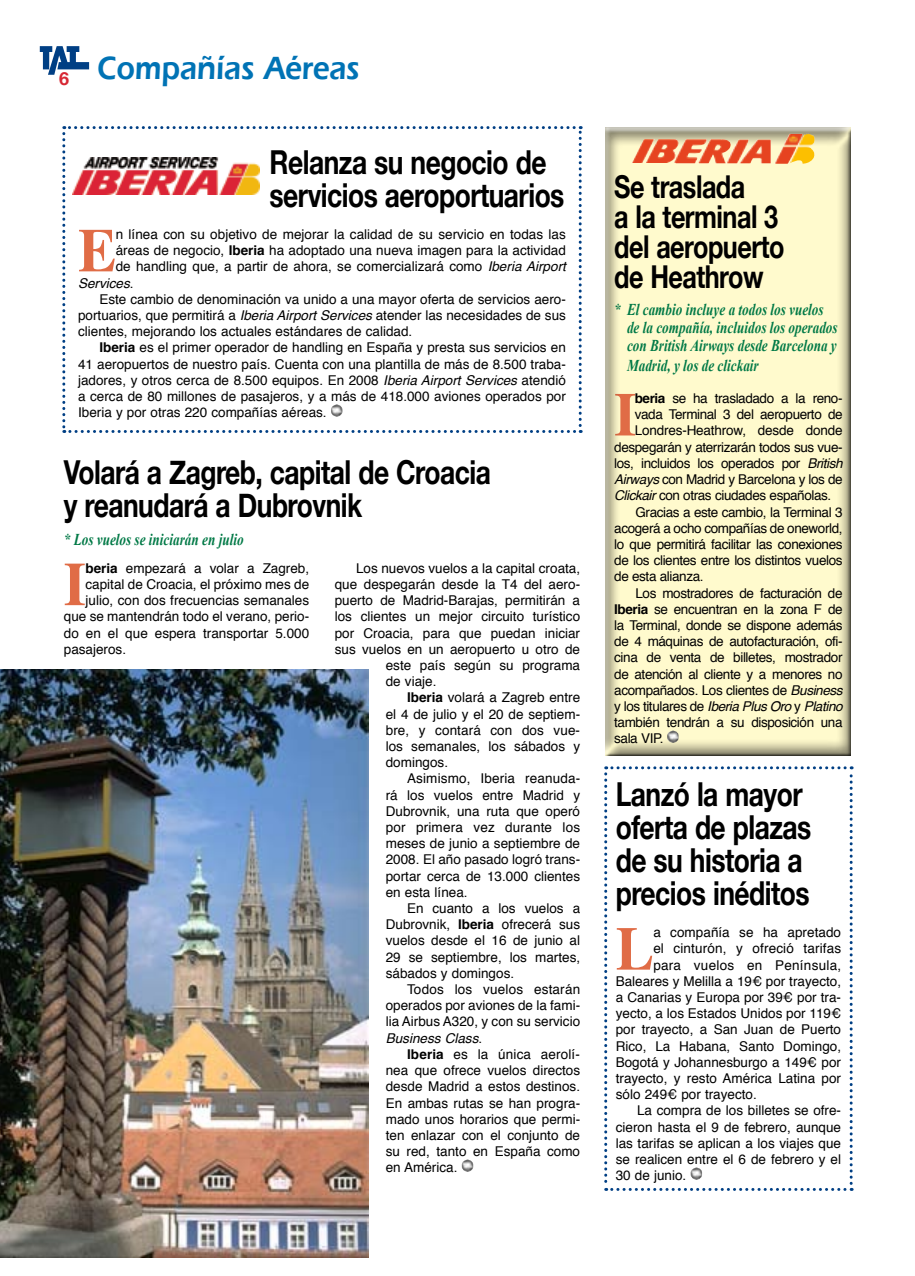
<style>
.page{position:relative;width:915px;height:1276px;background:#fff}
.page>*{position:absolute;margin:0;border:0;box-sizing:border-box;transform-origin:0 0}
.t1{font:700 61.5px "Times";color:#e06c46;scale:.93 1}
.t2{font:700 33px/33px "Helvetica Neue";letter-spacing:-.02em;color:#000;scale:.8 1}
.t3{font:33px "Erie Black Plain";color:#0073b5;scale:.9 1}
.t4{font:700 31.5px/30px "Helvetica Neue";letter-spacing:-.02em;color:#000;scale:.8 1}
.t5{font:italic 700 16.5px/18px "Times New Roman";color:#007946;scale:.8 1}
.t6{font:13.5px "Helvetica";color:#000}
.t7{font:13.5px "Helvetica";letter-spacing:-.03em;color:#000}
.t8{font:italic 13.5px "Helvetica";letter-spacing:-.03em;color:#000}
.t9{font:italic 13.5px "Helvetica";color:#000}
.t10{font:13.5px "Helvetica";letter-spacing:.02em;color:#000}
.s1{font-weight:700}
.s2{font-style:italic}
.s3{font-style:normal}
</style>
<div class="page">
<svg style="left:40px;top:46px;width:49px;height:29px"></svg>
<div style="left:599px;top:126px;width:265px;height:630px;background:#000;opacity:.75"></div>
<svg style="left:62px;top:126px;width:519px;height:307px"></svg>
<svg style="left:604px;top:766px;width:248px;height:425px"></svg>
<img style="left:631px;top:134px;width:187px;height:30px">
<svg style="left:461px;top:1159px;width:12px;height:12px"></svg>
<img style="left:0;top:669px;width:368px;height:588px">
<h2 class="t3" style="left:59px;top:48px;width:335px"><sub>6</sub> Compañías Aéreas</h2>
<h2 class="t2" style="left:269px;top:144px;width:370px">Relanza su negocio de servicios aeroportuarios</h2>
<h1 class="t1" style="left:78px;top:192px;width:42px">E</h1>
<p class="t6" style="left:116px;top:224px;width:451px">n línea con su objetivo de mejorar la calidad de su servicio en todas las</p>
<p class="t6" style="left:116px;top:240px;width:451px">áreas de negocio, <span class="s1">Iberia</span> ha adoptado una nueva imagen para la actividad</p>
<p class="t6" style="left:116px;top:256px;width:451px">de handling que, a partir de ahora, se comercializará como <span class="s2">Iberia Airport</span></p>
<p class="t9" style="left:78px;top:272px;width:57px">Services<span class="s3">.</span></p>
<p class="t6" style="left:99px;top:289px;width:468px">Este cambio de denominación va unido a una mayor oferta de servicios aero-</p>
<p class="t6" style="left:78px;top:305px;width:489px">portuarios, que permitirá a <span class="s2">Iberia Airport Services</span> atender las necesidades de sus</p>
<p class="t6" style="left:78px;top:321px;width:335px">clientes, mejorando los actuales estándares de calidad.</p>
<p class="t6" style="left:99px;top:337px;width:468px"><span class="s1">Iberia</span> es el primer operador de handling en España y presta sus servicios en</p>
<p class="t6" style="left:78px;top:353px;width:489px">41 aeropuertos de nuestro país. Cuenta con una plantilla de más de 8.500 traba-</p>
<p class="t6" style="left:78px;top:370px;width:489px">jadores, y otros cerca de 8.500 equipos. En 2008 <span class="s2">Iberia Airport Services</span> atendió</p>
<p class="t6" style="left:78px;top:386px;width:489px">a cerca de 80 millones de pasajeros, y a más de 418.000 aviones operados por</p>
<p class="t6" style="left:78px;top:402px;width:250px">Iberia y por otras 220 compañías aéreas.</p>
<h2 class="t2" style="left:64px;top:455px;width:535px">Volará a Zagreb, capital de Croacia y reanudará a Dubrovnik</h2>
<p class="t5" style="left:64px;top:530px;width:226px">* Los vuelos se iniciarán en julio</p>
<h1 class="t1" style="left:64px;top:525px;width:25px">I</h1>
<p class="t6" style="left:85px;top:557px;width:225px"><span class="s1">beria</span> empezará a volar a Zagreb,</p>
<p class="t6" style="left:85px;top:574px;width:225px">capital de Croacia, el próximo mes de</p>
<p class="t6" style="left:85px;top:590px;width:225px">julio, con dos frecuencias semanales</p>
<p class="t6" style="left:64px;top:606px;width:247px">que se mantendrán todo el verano, perio-</p>
<p class="t6" style="left:64px;top:622px;width:247px">do en el que espera transportar 5.000</p>
<p class="t6" style="left:64px;top:638px;width:64px">pasajeros.</p>
<p class="t6" style="left:356px;top:557px;width:225px">Los nuevos vuelos a la capital croata,</p>
<p class="t6" style="left:334px;top:574px;width:247px">que despegarán desde la T4 del aero-</p>
<p class="t6" style="left:334px;top:590px;width:247px">puerto de Madrid-Barajas, permitirán a</p>
<p class="t6" style="left:334px;top:606px;width:247px">los clientes un mejor circuito turístico</p>
<p class="t6" style="left:334px;top:622px;width:247px">por Croacia, para que puedan iniciar</p>
<p class="t6" style="left:334px;top:638px;width:247px">sus vuelos en un aeropuerto u otro de</p>
<p class="t6" style="left:385px;top:655px;width:196px">este país según su programa</p>
<p class="t6" style="left:385px;top:671px;width:52px">de viaje.</p>
<p class="t6" style="left:407px;top:687px;width:174px"><span class="s1">Iberia</span> volará a Zagreb entre</p>
<p class="t6" style="left:385px;top:703px;width:196px">el 4 de julio y el 20 de septiem-</p>
<p class="t6" style="left:385px;top:719px;width:196px">bre, y contará con dos vue-</p>
<p class="t6" style="left:385px;top:736px;width:196px">los semanales, los sábados y</p>
<p class="t6" style="left:385px;top:752px;width:64px">domingos.</p>
<p class="t6" style="left:407px;top:768px;width:175px">Asimismo, Iberia reanuda-</p>
<p class="t6" style="left:385px;top:784px;width:196px">rá los vuelos entre Madrid y</p>
<p class="t6" style="left:385px;top:800px;width:196px">Dubrovnik, una ruta que operó</p>
<p class="t6" style="left:385px;top:817px;width:196px">por primera vez durante los</p>
<p class="t6" style="left:385px;top:833px;width:196px">meses de junio a septiembre de</p>
<p class="t6" style="left:385px;top:849px;width:196px">2008. El año pasado logró trans-</p>
<p class="t6" style="left:385px;top:865px;width:196px">portar cerca de 13.000 clientes</p>
<p class="t6" style="left:385px;top:881px;width:83px">en esta línea.</p>
<p class="t6" style="left:407px;top:898px;width:174px">En cuanto a los vuelos a</p>
<p class="t6" style="left:385px;top:914px;width:196px">Dubrovnik, <span class="s1">Iberia</span> ofrecerá sus</p>
<p class="t6" style="left:385px;top:930px;width:196px">vuelos desde el 16 de junio al</p>
<p class="t6" style="left:385px;top:946px;width:196px">29 se septiembre, los martes,</p>
<p class="t6" style="left:385px;top:962px;width:130px">sábados y domingos.</p>
<p class="t6" style="left:407px;top:979px;width:175px">Todos los vuelos estarán</p>
<p class="t6" style="left:385px;top:995px;width:196px">operados por aviones de la fami-</p>
<p class="t6" style="left:385px;top:1011px;width:196px">lia Airbus A320, y con su servicio</p>
<p class="t9" style="left:385px;top:1027px;width:98px">Business Class<span class="s3">.</span></p>
<p class="t6" style="left:407px;top:1043px;width:174px"><span class="s1">Iberia</span> es la única aerolí-</p>
<p class="t6" style="left:385px;top:1060px;width:196px">nea que ofrece vuelos directos</p>
<p class="t6" style="left:385px;top:1076px;width:196px">desde Madrid a estos destinos.</p>
<p class="t6" style="left:385px;top:1092px;width:196px">En ambas rutas se han progra-</p>
<p class="t6" style="left:385px;top:1108px;width:196px">mado unos horarios que permi-</p>
<p class="t6" style="left:385px;top:1124px;width:196px">ten enlazar con el conjunto de</p>
<p class="t6" style="left:385px;top:1141px;width:196px">su red, tanto en España como</p>
<p class="t6" style="left:385px;top:1157px;width:73px">en América.</p>
<h3 class="t4" style="left:614px;top:171px;width:214px">Se traslada<br>a la terminal 3 del aeropuerto de Heathrow</h3>
<p class="t5" style="left:626px;top:300px;width:265px;text-indent:-13px">* El cambio incluye a todos los vuelos de la compañía, incluidos los operados con British Airways desde Barcelona y</p>
<p class="t5" style="left:626px;top:356px;width:166px">Madrid, y los de clickair</p>
<h1 class="t1" style="left:614px;top:356px;width:25px">I</h1>
<p class="t7" style="left:634px;top:388px;width:209px"><span class="s1">beria</span> se ha trasladado a la reno-</p>
<p class="t7" style="left:634px;top:404px;width:209px">vada Terminal 3 del aeropuerto de</p>
<p class="t6" style="left:634px;top:420px;width:209px">Londres-Heathrow, desde donde</p>
<p class="t7" style="left:614px;top:436px;width:230px">despegarán y aterrizarán todos sus vue-</p>
<p class="t7" style="left:614px;top:453px;width:230px">los, incluidos los operados por <span class="s2">British</span></p>
<p class="t7" style="left:614px;top:469px;width:230px"><span class="s2">Airways</span> con Madrid y Barcelona y los de</p>
<p class="t7" style="left:614px;top:485px;width:218px"><span class="s2">Clickair</span> con otras ciudades españolas.</p>
<p class="t7" style="left:635px;top:501px;width:208px">Gracias a este cambio, la Terminal 3</p>
<p class="t7" style="left:614px;top:517px;width:230px">acogerá a ocho compañías de oneworld,</p>
<p class="t7" style="left:614px;top:534px;width:230px">lo que permitirá facilitar las conexiones</p>
<p class="t7" style="left:614px;top:550px;width:230px">de los clientes entre los distintos vuelos</p>
<p class="t7" style="left:614px;top:566px;width:91px">de esta alianza.</p>
<p class="t7" style="left:635px;top:582px;width:208px">Los mostradores de facturación de</p>
<p class="t7" style="left:614px;top:598px;width:230px"><span class="s1">Iberia</span> se encuentran en la zona F de</p>
<p class="t7" style="left:614px;top:615px;width:230px">la Terminal, donde se dispone además</p>
<p class="t7" style="left:614px;top:631px;width:230px">de 4 máquinas de autofacturación, ofi-</p>
<p class="t7" style="left:614px;top:647px;width:230px">cina de venta de billetes, mostrador</p>
<p class="t7" style="left:614px;top:663px;width:230px">de atención al cliente y a menores no</p>
<p class="t7" style="left:614px;top:679px;width:230px">acompañados. Los clientes de <span class="s2">Business</span></p>
<p class="t8" style="left:614px;top:695px;width:230px"><span class="s3">y los titulares de</span> Iberia Plus Oro <span class="s3">y</span> Platino</p>
<p class="t7" style="left:614px;top:712px;width:230px">también tendrán a su disposición una</p>
<p class="t6" style="left:614px;top:728px;width:51px">sala VIP.</p>
<h2 class="t2" style="left:615px;top:777px;width:246px">Lanzó la mayor oferta de plazas de su historia a precios inéditos</h2>
<h1 class="t1" style="left:615px;top:890px;width:42px">L</h1>
<p class="t6" style="left:653px;top:922px;width:189px">a compañía se ha apretado</p>
<p class="t6" style="left:653px;top:938px;width:189px">el cinturón, y ofreció tarifas</p>
<p class="t10" style="left:653px;top:954px;width:189px">para vuelos en Península,</p>
<p class="t6" style="left:615px;top:970px;width:227px">Baleares y Melilla a 19€ por trayecto,</p>
<p class="t6" style="left:615px;top:987px;width:227px">a Canarias y Europa por 39€ por tra-</p>
<p class="t6" style="left:615px;top:1003px;width:227px">yecto, a los Estados Unidos por 119€</p>
<p class="t6" style="left:615px;top:1019px;width:227px">por trayecto, a San Juan de Puerto</p>
<p class="t6" style="left:615px;top:1035px;width:227px">Rico, La Habana, Santo Domingo,</p>
<p class="t6" style="left:615px;top:1051px;width:227px">Bogotá y Johannesburgo a 149€ por</p>
<p class="t6" style="left:615px;top:1068px;width:227px">trayecto, y resto América Latina por</p>
<p class="t6" style="left:615px;top:1084px;width:142px">sólo 249€ por trayecto.</p>
<p class="t6" style="left:636px;top:1100px;width:205px">La compra de los billetes se ofre-</p>
<p class="t6" style="left:615px;top:1116px;width:227px">cieron hasta el 9 de febrero, aunque</p>
<p class="t6" style="left:615px;top:1132px;width:227px">las tarifas se aplican a los viajes que</p>
<p class="t6" style="left:615px;top:1149px;width:227px">se realicen entre el 6 de febrero y el</p>
<p class="t6" style="left:615px;top:1165px;width:72px">30 de junio.</p>
</div>
